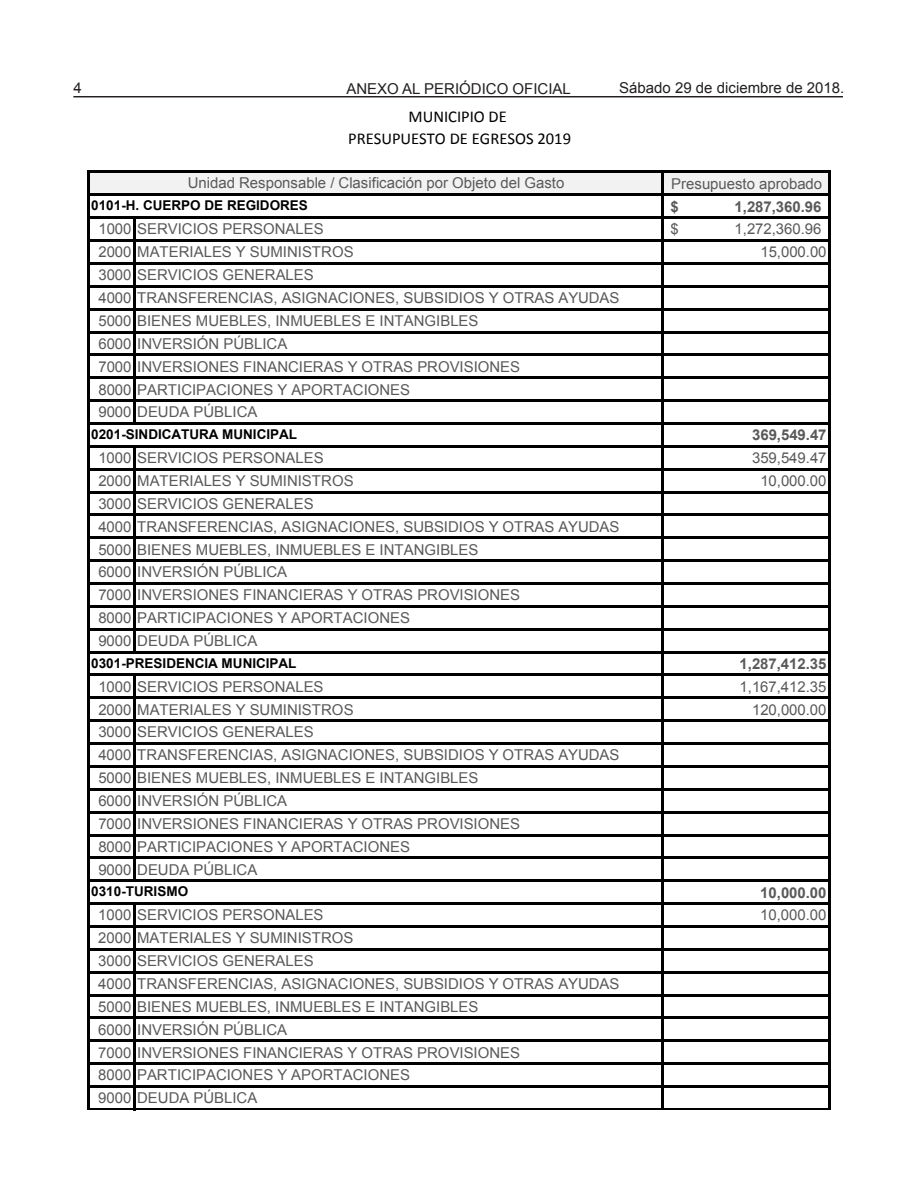
<style>
.page{position:relative;width:918px;height:1188px;background:#fff}
.page>*{position:absolute;margin:0;border:0;box-sizing:border-box;transform-origin:0 0}
.t1{font:16.5px/21.8px "Calibri";color:#000;text-align:center}
.t2{font:15px/22.8px "Arial";color:#595959}
.t3{font:15px "Arial";color:#231f20}
.t4{font:700 15px "Arial";color:#595959}
.t5{font:700 13.5px "Arial";color:#000}
.s1{font-weight:700}
</style>
<div class="page">
<hr style="left:73px;top:96px;width:770px;height:1px;background:#231f20">
<div style="left:89px;top:172px;width:741px;height:23px;background:#f2f2f2"></div>
<hr style="left:133px;top:219px;width:3px;height:206px;background:#000">
<hr style="left:133px;top:448px;width:3px;height:206px;background:#000">
<hr style="left:133px;top:676px;width:3px;height:206px;background:#000">
<hr style="left:90px;top:1109px;width:43px;height:1px;background:#000">
<hr style="left:136px;top:1109px;width:525px;height:1px;background:#000">
<hr style="left:87px;top:171px;width:3px;height:939px;background:#000">
<hr style="left:661px;top:173px;width:3px;height:937px;background:#000">
<hr style="left:828px;top:173px;width:3px;height:937px;background:#000">
<hr style="left:133px;top:905px;width:3px;height:205px;background:#000">
<hr style="left:90px;top:171px;width:741px;height:2px;background:#000">
<hr style="left:90px;top:193px;width:741px;height:3px;background:#000">
<hr style="left:90px;top:216px;width:741px;height:3px;background:#000">
<hr style="left:90px;top:239px;width:741px;height:3px;background:#000">
<hr style="left:90px;top:262px;width:741px;height:3px;background:#000">
<hr style="left:90px;top:285px;width:741px;height:3px;background:#000">
<hr style="left:90px;top:308px;width:741px;height:3px;background:#000">
<hr style="left:90px;top:331px;width:741px;height:3px;background:#000">
<hr style="left:90px;top:353px;width:741px;height:3px;background:#000">
<hr style="left:90px;top:376px;width:741px;height:3px;background:#000">
<hr style="left:90px;top:399px;width:741px;height:3px;background:#000">
<hr style="left:90px;top:422px;width:741px;height:3px;background:#000">
<hr style="left:90px;top:445px;width:741px;height:3px;background:#000">
<hr style="left:90px;top:468px;width:741px;height:3px;background:#000">
<hr style="left:90px;top:491px;width:741px;height:3px;background:#000">
<hr style="left:90px;top:514px;width:741px;height:2px;background:#000">
<hr style="left:90px;top:536px;width:741px;height:3px;background:#000">
<hr style="left:90px;top:559px;width:741px;height:3px;background:#000">
<hr style="left:90px;top:582px;width:741px;height:3px;background:#000">
<hr style="left:90px;top:605px;width:741px;height:3px;background:#000">
<hr style="left:90px;top:628px;width:741px;height:3px;background:#000">
<hr style="left:90px;top:651px;width:741px;height:3px;background:#000">
<hr style="left:90px;top:674px;width:741px;height:2px;background:#000">
<hr style="left:90px;top:696px;width:741px;height:3px;background:#000">
<hr style="left:90px;top:719px;width:741px;height:3px;background:#000">
<hr style="left:90px;top:742px;width:741px;height:3px;background:#000">
<hr style="left:90px;top:765px;width:741px;height:3px;background:#000">
<hr style="left:90px;top:788px;width:741px;height:3px;background:#000">
<hr style="left:90px;top:811px;width:741px;height:3px;background:#000">
<hr style="left:90px;top:834px;width:741px;height:2px;background:#000">
<hr style="left:90px;top:856px;width:741px;height:3px;background:#000">
<hr style="left:90px;top:879px;width:741px;height:3px;background:#000">
<hr style="left:90px;top:902px;width:741px;height:3px;background:#000">
<hr style="left:90px;top:925px;width:741px;height:3px;background:#000">
<hr style="left:90px;top:948px;width:741px;height:3px;background:#000">
<hr style="left:90px;top:971px;width:741px;height:3px;background:#000">
<hr style="left:90px;top:994px;width:741px;height:3px;background:#000">
<hr style="left:90px;top:1017px;width:741px;height:2px;background:#000">
<hr style="left:90px;top:1039px;width:741px;height:3px;background:#000">
<hr style="left:90px;top:1062px;width:741px;height:3px;background:#000">
<hr style="left:90px;top:1085px;width:741px;height:3px;background:#000">
<hr style="left:664px;top:1109px;width:164px;height:1px;background:#000">
<p class="t3" style="left:74px;top:78px;width:10px">4</p>
<p class="t3" style="left:346px;top:79px;width:226px">ANEXO AL PERIÓDICO OFICIAL</p>
<p class="t3" style="left:619px;top:77px;width:227px">Sábado 29 de diciembre de 2018.</p>
<p class="t1" style="left:348px;top:106px;width:224px">MUNICIPIO DE<br>PRESUPUESTO DE EGRESOS 2019</p>
<p class="t2" style="left:188px;top:172px;width:378px">Unidad Responsable / Clasificación por Objeto del Gasto</p>
<p class="t5" style="left:91px;top:197px;width:218px">0101-H. CUERPO DE REGIDORES</p>
<p class="t2" style="left:671px;top:172px;width:153px">Presupuesto aprobado <span class="s1">$</span></p>
<p class="t4" style="left:735px;top:197px;width:88px">1,287,360.96</p>
<p class="t2" style="left:98px;top:218px;width:227px">1000 SERVICIOS PERSONALES</p>
<p class="t2" style="left:671px;top:218px;width:10px">$</p>
<p class="t2" style="left:735px;top:218px;width:88px">1,272,360.96</p>
<p class="t2" style="left:98px;top:241px;width:257px">2000 MATERIALES Y SUMINISTROS</p>
<p class="t2" style="left:760px;top:241px;width:68px">15,000.00</p>
<p class="t2" style="left:98px;top:264px;width:523px">3000 SERVICIOS GENERALES<br>4000 TRANSFERENCIAS, ASIGNACIONES, SUBSIDIOS Y OTRAS AYUDAS 5000 BIENES MUEBLES, INMUEBLES E INTANGIBLES<br>6000 INVERSIÓN PÚBLICA<br>7000 INVERSIONES FINANCIERAS Y OTRAS PROVISIONES<br>8000 PARTICIPACIONES Y APORTACIONES<br>9000 DEUDA PÚBLICA</p>
<p class="t4" style="left:752px;top:425px;width:76px">369,549.47</p>
<p class="t2" style="left:98px;top:447px;width:227px">1000 SERVICIOS PERSONALES</p>
<p class="t2" style="left:752px;top:447px;width:76px">359,549.47</p>
<p class="t2" style="left:98px;top:469px;width:257px">2000 MATERIALES Y SUMINISTROS</p>
<p class="t2" style="left:760px;top:469px;width:68px">10,000.00</p>
<p class="t2" style="left:98px;top:492px;width:523px">3000 SERVICIOS GENERALES<br>4000 TRANSFERENCIAS, ASIGNACIONES, SUBSIDIOS Y OTRAS AYUDAS 5000 BIENES MUEBLES, INMUEBLES E INTANGIBLES<br>6000 INVERSIÓN PÚBLICA<br>7000 INVERSIONES FINANCIERAS Y OTRAS PROVISIONES<br>8000 PARTICIPACIONES Y APORTACIONES<br>9000 DEUDA PÚBLICA</p>
<p class="t4" style="left:740px;top:654px;width:88px">1,287,412.35</p>
<p class="t2" style="left:98px;top:675px;width:227px">1000 SERVICIOS PERSONALES</p>
<p class="t2" style="left:740px;top:675px;width:88px">1,167,412.35</p>
<p class="t2" style="left:98px;top:698px;width:257px">2000 MATERIALES Y SUMINISTROS</p>
<p class="t2" style="left:752px;top:698px;width:76px">120,000.00</p>
<p class="t2" style="left:98px;top:721px;width:523px">3000 SERVICIOS GENERALES<br>4000 TRANSFERENCIAS, ASIGNACIONES, SUBSIDIOS Y OTRAS AYUDAS 5000 BIENES MUEBLES, INMUEBLES E INTANGIBLES<br>6000 INVERSIÓN PÚBLICA<br>7000 INVERSIONES FINANCIERAS Y OTRAS PROVISIONES<br>8000 PARTICIPACIONES Y APORTACIONES<br>9000 DEUDA PÚBLICA</p>
<p class="t4" style="left:760px;top:882px;width:68px">10,000.00</p>
<p class="t2" style="left:98px;top:904px;width:227px">1000 SERVICIOS PERSONALES</p>
<p class="t2" style="left:760px;top:904px;width:68px">10,000.00</p>
<p class="t2" style="left:98px;top:927px;width:523px">2000 MATERIALES Y SUMINISTROS<br>3000 SERVICIOS GENERALES<br>4000 TRANSFERENCIAS, ASIGNACIONES, SUBSIDIOS Y OTRAS AYUDAS 5000 BIENES MUEBLES, INMUEBLES E INTANGIBLES<br>6000 INVERSIÓN PÚBLICA<br>7000 INVERSIONES FINANCIERAS Y OTRAS PROVISIONES<br>8000 PARTICIPACIONES Y APORTACIONES<br>9000 DEUDA PÚBLICA</p>
<p class="t5" style="left:91px;top:425px;width:207px">0201-SINDICATURA MUNICIPAL</p>
<p class="t5" style="left:91px;top:654px;width:207px">0301-PRESIDENCIA MUNICIPAL</p>
<p class="t5" style="left:91px;top:883px;width:99px">0310-TURISMO</p>
</div>
